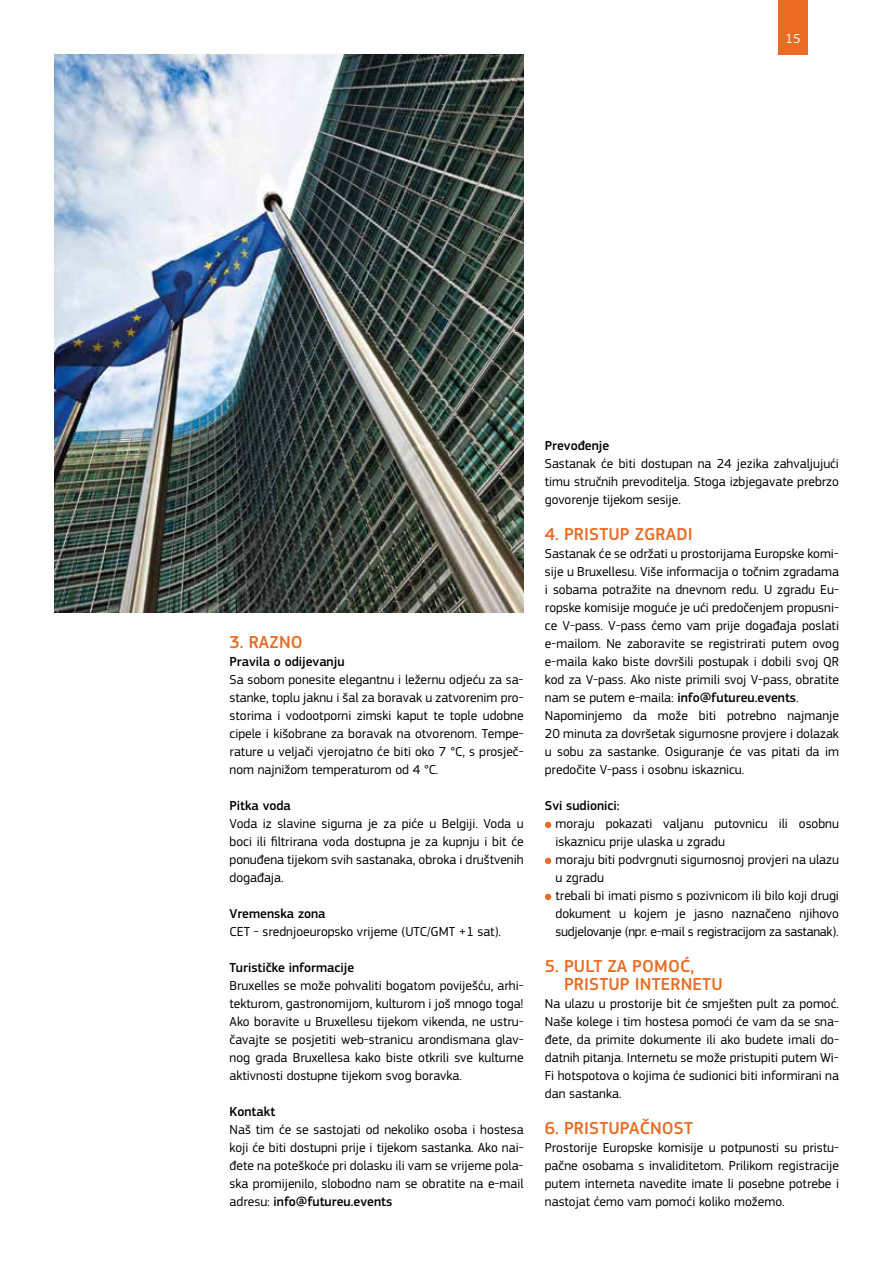
<style>
.page{position:relative;width:893px;height:1263px;background:#fff}
.page>*{position:absolute;margin:0;border:0;box-sizing:border-box;transform-origin:0 0}
.t1{font:500 18px "EC Square Sans Pro";letter-spacing:.01em;color:#ea6b22}
.t2{font:13.5px/18px "EC Square Sans Pro";color:#000;text-align:justify}
.t3{font:500 13.5px "EC Square Sans Pro";color:#000}
.t4{font:13.5px "EC Square Sans Pro";color:#fff}
.s1{font-weight:500}
.s2{color:#fff}
</style>
<div class="page">
<div style="left:778px;top:0;width:30px;height:54px;background:#ea6b22"></div>
<img style="left:54px;top:54px;width:470px;height:558px">
<svg style="left:545px;top:822px;width:6px;height:6px"></svg>
<svg style="left:545px;top:858px;width:6px;height:6px"></svg>
<svg style="left:545px;top:894px;width:6px;height:6px"></svg>
<p class="t4" style="left:785px;top:30px;width:17px">15</p>
<h1 class="t1" style="left:230px;top:632px;width:75px">3. RAZNO</h1>
<p class="t3" style="left:230px;top:654px;width:116px">Pravila o odijevanju</p>
<p class="t2" style="left:230px;top:671px;width:296px">Sa sobom ponesite elegantnu i ležernu odjeću za sa&shy;stanke, toplu jaknu i šal za boravak u zatvorenim pro&shy;storima i vodootporni zimski kaput te tople udobne cipele i kišobrane za boravak na otvorenom. Tempe&shy;rature u veljači vjerojatno će biti oko 7 °C, s prosječ&shy;nom najnižom temperaturom od 4 °C.</p>
<p class="t3" style="left:230px;top:798px;width:63px">Pitka voda</p>
<p class="t2" style="left:230px;top:815px;width:296px">Voda iz slavine sigurna je za piće u Belgiji. Voda u boci ili filtrirana voda dostupna je za kupnju i bit će ponuđena tijekom svih sastanaka, obroka i društvenih događaja.</p>
<p class="t3" style="left:230px;top:906px;width:97px">Vremenska zona</p>
<p class="t2" style="left:230px;top:923px;width:273px">CET - srednjoeuropsko vrijeme (UTC/GMT +1 sat).</p>
<p class="t3" style="left:230px;top:960px;width:126px">Turističke informacije</p>
<p class="t2" style="left:230px;top:977px;width:296px">Bruxelles se može pohvaliti bogatom poviješću, arhi&shy;tekturom, gastronomijom, kulturom i još mnogo toga!<br>Ako boravite u Bruxellesu tijekom vikenda, ne ustru&shy;čavajte se posjetiti web-stranicu arondismana glav&shy;nog grada Bruxellesa kako biste otkrili sve kulturne aktivnosti dostupne tijekom svog boravka.</p>
<p class="t3" style="left:230px;top:1104px;width:47px">Kontakt</p>
<p class="t2" style="left:230px;top:1121px;width:296px">Naš tim će se sastojati od nekoliko osoba i hostesa koji će biti dostupni prije i tijekom sastanka. Ako nai&shy;đete na poteškoće pri dolasku ili vam se vrijeme pola&shy;ska promijenilo, slobodno nam se obratite na e-mail adresu: <span class="s1">info@futureu.events</span></p>
<p class="t3" style="left:545px;top:438px;width:66px">Prevođenje</p>
<p class="t2" style="left:545px;top:455px;width:296px">Sastanak će biti dostupan na 24 jezika zahvaljujući timu stručnih prevoditelja. Stoga izbjegavate prebrzo govorenje tijekom sesije.</p>
<h1 class="t1" style="left:545px;top:524px;width:149px">4. PRISTUP ZGRADI</h1>
<p class="t2" style="left:545px;top:545px;width:296px;text-align:left">Sastanak će se održati u prostorijama Europske komi&shy;sije u Bruxellesu. Više informacija o točnim zgradama i sobama potražite na dnevnom redu. U zgradu Eu&shy;ropske komisije moguće je ući predočenjem propusni&shy;ce V-pass. V-pass ćemo vam prije događaja poslati e-mailom. Ne zaboravite se registrirati putem ovog e-maila kako biste dovršili postupak i dobili svoj QR kod za V-pass. Ako niste primili svoj V-pass, obratite nam se putem e-maila: <span class="s1">info@futureu.events</span>.<br>Napominjemo da može biti potrebno najmanje 20 minuta za dovršetak sigurnosne provjere i dolazak u sobu za sastanke. Osiguranje će vas pitati da im predočite V-pass i osobnu iskaznicu.</p>
<p class="t3" style="left:545px;top:798px;width:76px">Svi sudionici:</p>
<p class="t2" style="left:556px;top:815px;width:285px;text-align:left">moraju pokazati valjanu putovnicu ili osobnu iskaznicu prije ulaska u zgradu<br>moraju biti podvrgnuti sigurnosnoj provjeri na ulazu u zgradu<br>trebali bi imati pismo s pozivnicom ili bilo koji drugi dokument u kojem je jasno naznačeno njihovo sudjelovanje (npr. e-mail s registracijom za sastanak).</p>
<h1 class="t1" style="left:545px;top:956px;width:151px">5. PULT ZA POMOĆ,</h1>
<h1 class="t1" style="left:545px;top:974px;width:179px"><span class="s2">5.</span> PRISTUP INTERNETU</h1>
<p class="t2" style="left:545px;top:995px;width:296px">Na ulazu u prostorije bit će smješten pult za pomoć.<br>Naše kolege i tim hostesa pomoći će vam da se sna&shy;đete, da primite dokumente ili ako budete imali do&shy;datnih pitanja. Internetu se može pristupiti putem Wi-Fi hotspotova o kojima će sudionici biti informirani na dan sastanka.</p>
<h1 class="t1" style="left:545px;top:1118px;width:150px">6. PRISTUPAČNOST</h1>
<p class="t2" style="left:545px;top:1139px;width:296px">Prostorije Europske komisije u potpunosti su pristu&shy;pačne osobama s invaliditetom. Prilikom registracije putem interneta navedite imate li posebne potrebe i nastojat ćemo vam pomoći koliko možemo.</p>
</div>
